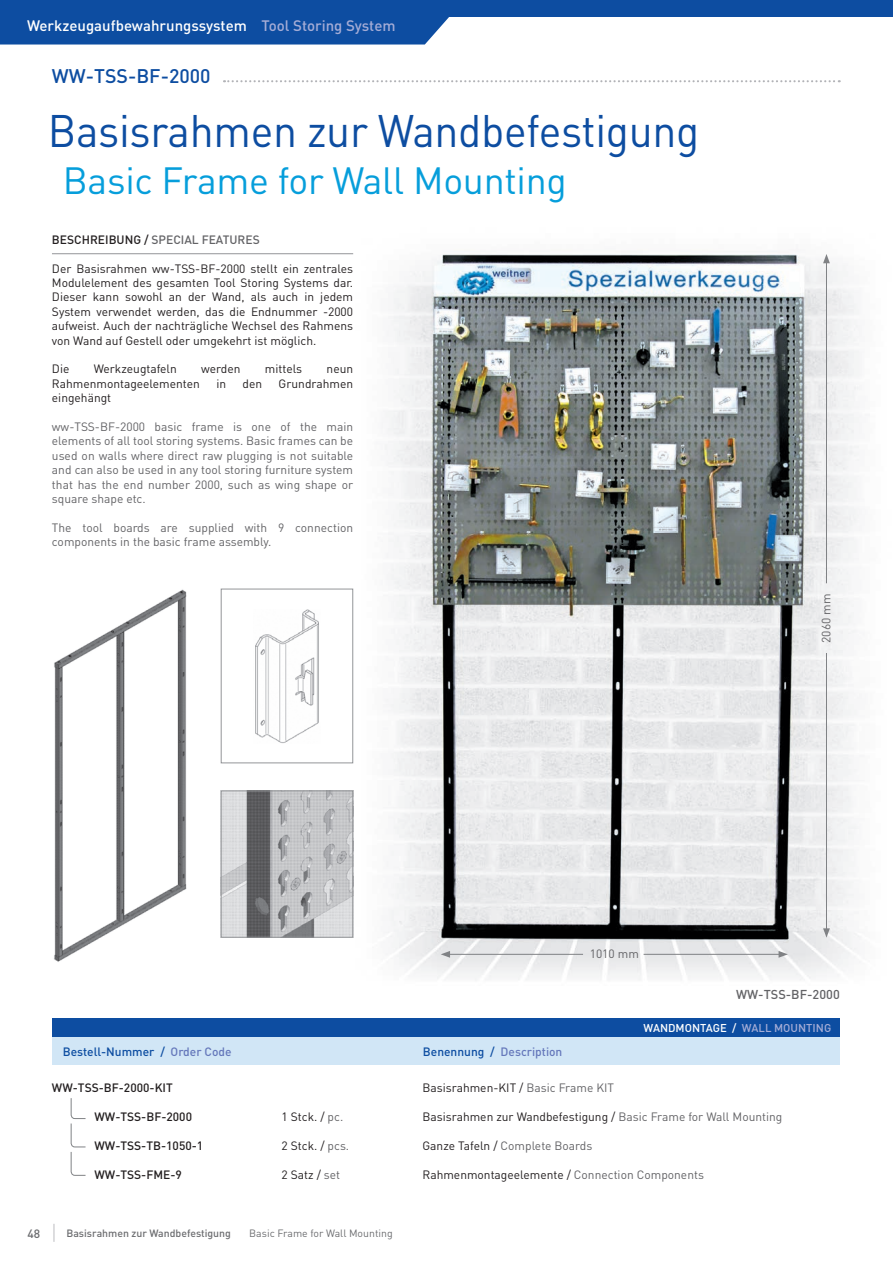
<style>
.page{position:relative;width:893px;height:1263px;background:#fff}
.page>*{position:absolute;margin:0;border:0;box-sizing:border-box;transform-origin:0 0}
.t1{font:45px "DIN Pro";letter-spacing:-.01em;color:#0d4da1;scale:.95 1}
.t2{font:37.5px "DIN Pro";letter-spacing:-.01em;color:#069edb}
.t3{font:500 19.5px "DIN Pro";color:#0d4da1}
.t4{font:500 15px "DIN Pro";color:#fff}
.t5{font:500 12.75px "DIN Pro";color:#636366}
.t6{font:12px/14.4px "DIN Pro";color:#231f20;text-align:justify}
.t7{font:12px/14.4px "DIN Pro";color:#636366;text-align:justify}
.t8{font:500 12px "DIN Pro";color:#231f20}
.t9{font:500 12px "DIN Pro";color:#636366}
.t10{font:500 12px "DIN Pro";color:#0d4da1}
.t11{font:500 12px "DIN Pro";color:#6578bb}
.t12{font:500 12px "DIN Pro";color:#6c6d70}
.t13{font:500 11.25px "DIN Pro";color:#fff}
.t14{font:500 10.5px "DIN Pro";color:#6c6d70}
.t15{font:10.5px "DIN Pro";color:#6c6d70}
.s1{color:#a4acd6}
.s2{color:#231f20}
.s3{color:#6578bb}
.s4{color:#0d4da1}
.s5{color:#636366}
</style>
<div class="page">
<img style="left:347px;top:251px;width:513px;height:729px">
<div style="left:0;top:17px;width:449px;height:28px;background:#0d4da1"></div>
<svg style="left:54px;top:1224px;width:1px;height:18px"></svg>
<div style="left:0;top:0;width:893px;height:17px;background:#0d4da1"></div>
<div style="left:221px;top:589px;width:132px;height:174px;border:1px solid #939598"></div>
<svg style="left:224px;top:80px;width:616px;height:2px"></svg>
<hr style="left:52px;top:253px;width:301px;height:1px;background:#939598">
<img style="left:54px;top:589px;width:133px;height:373px">
<img style="left:223px;top:792px;width:128px;height:144px">
<div style="left:221px;top:790px;width:132px;height:148px;border:1px solid #939598"></div>
<img style="left:255px;top:610px;width:64px;height:133px">
<hr style="left:826px;top:653px;width:1px;height:278px;background:#808285">
<svg style="left:823px;top:928px;width:7px;height:10px"></svg>
<hr style="left:448px;top:954px;width:135px;height:1px;background:#808285">
<svg style="left:441px;top:951px;width:9px;height:7px"></svg>
<div style="left:52px;top:1018px;width:788px;height:19px;background:#0d4da1"></div>
<div style="left:52px;top:1037px;width:788px;height:28px;background:#d1e6f6"></div>
<svg style="left:70px;top:1098px;width:16px;height:78px"></svg>
<hr style="left:826px;top:261px;width:1px;height:322px;background:#808285">
<svg style="left:823px;top:254px;width:7px;height:9px"></svg>
<hr style="left:644px;top:954px;width:137px;height:1px;background:#808285">
<svg style="left:779px;top:951px;width:9px;height:7px"></svg>
<p class="t4" style="left:27px;top:15px;width:370px">Werkzeugaufbewahrungssystem <span class="s1">Tool Storing System</span></p>
<h3 class="t3" style="left:52px;top:63px;width:160px">WW-TSS-BF-2000</h3>
<h1 class="t1" style="left:48px;top:100px;width:687px">Basisrahmen zur Wandbefestigung</h1>
<h2 class="t2" style="left:63px;top:155px;width:506px">Basic Frame for Wall Mounting</h2>
<p class="t9" style="left:52px;top:231px;width:209px"><span class="s2">BESCHREIBUNG /</span> SPECIAL FEATURES</p>
<p class="t6" style="left:52px;top:261px;width:303px">Der Basisrahmen ww-TSS-BF-2000 stellt ein zentrales Modulelement des gesamten Tool Storing Systems dar.<br>Dieser kann sowohl an der Wand, als auch in jedem System verwendet werden, das die Endnummer -2000 aufweist. Auch der nachträgliche Wechsel des Rahmens von Wand auf Gestell oder umgekehrt ist möglich.</p>
<p class="t6" style="left:52px;top:361px;width:19px">Die</p>
<p class="t6" style="left:94px;top:361px;width:85px">Werkzeugtafeln</p>
<p class="t6" style="left:201px;top:361px;width:41px">werden</p>
<p class="t6" style="left:265px;top:361px;width:39px">mittels</p>
<p class="t6" style="left:327px;top:361px;width:28px">neun</p>
<p class="t6" style="left:52px;top:376px;width:149px">Rahmenmontageelementen</p>
<p class="t6" style="left:216px;top:376px;width:11px">in</p>
<p class="t6" style="left:243px;top:376px;width:21px">den</p>
<p class="t6" style="left:279px;top:376px;width:76px">Grundrahmen</p>
<p class="t6" style="left:52px;top:390px;width:61px">eingehängt</p>
<p class="t7" style="left:52px;top:419px;width:303px">ww-TSS-BF-2000 basic frame is one of the main elements of all tool storing systems. Basic frames can be used on walls where direct raw plugging is not suitable and can also be used in any tool storing furniture system that has the end number 2000, such as wing shape or square shape etc.</p>
<p class="t7" style="left:52px;top:520px;width:303px">The tool boards are supplied with 9 connection components in the basic frame assembly.</p>
<p class="t7" style="left:818px;top:643px;width:51px;rotate:-90deg">2060 mm</p>
<p class="t7" style="left:590px;top:946px;width:51px">1010 mm</p>
<p class="t5" style="left:736px;top:986px;width:105px">WW-TSS-BF-2000</p>
<p class="t10" style="left:63px;top:1043px;width:170px">Bestell-Nummer / <span class="s3">Order Code</span></p>
<p class="t11" style="left:423px;top:1043px;width:141px"><span class="s4">Benennung /</span> Description</p>
<p class="t13" style="left:643px;top:1020px;width:189px">WANDMONTAGE / <span class="s1">WALL MOUNTING</span></p>
<p class="t8" style="left:52px;top:1080px;width:122px">WW-TSS-BF-2000-KIT</p>
<p class="t6" style="left:422px;top:1080px;width:193px">Basisrahmen-KIT / <span class="s5">Basic Frame KIT</span></p>
<p class="t8" style="left:94px;top:1109px;width:99px">WW-TSS-BF-2000</p>
<p class="t6" style="left:282px;top:1109px;width:63px">1 Stck. / <span class="s5">pc.</span></p>
<p class="t6" style="left:422px;top:1109px;width:361px">Basisrahmen zur Wandbefestigung / <span class="s5">Basic Frame for Wall Mounting</span></p>
<p class="t8" style="left:94px;top:1137px;width:110px">WW-TSS-TB-1050-1</p>
<p class="t6" style="left:282px;top:1138px;width:69px">2 Stck. / <span class="s5">pcs.</span></p>
<p class="t7" style="left:422px;top:1138px;width:171px"><span class="s2">Ganze Tafeln /</span> Complete Boards</p>
<p class="t8" style="left:94px;top:1166px;width:89px">WW-TSS-FME-9</p>
<p class="t6" style="left:282px;top:1167px;width:60px">2 Satz / <span class="s5">set</span></p>
<p class="t6" style="left:422px;top:1167px;width:283px">Rahmenmontageelemente / <span class="s5">Connection Components</span></p>
<p class="t12" style="left:27px;top:1225px;width:14px">48</p>
<p class="t14" style="left:66px;top:1226px;width:166px">Basisrahmen zur Wandbefestigung</p>
<p class="t15" style="left:249px;top:1226px;width:145px">Basic Frame for Wall Mounting</p>
</div>
